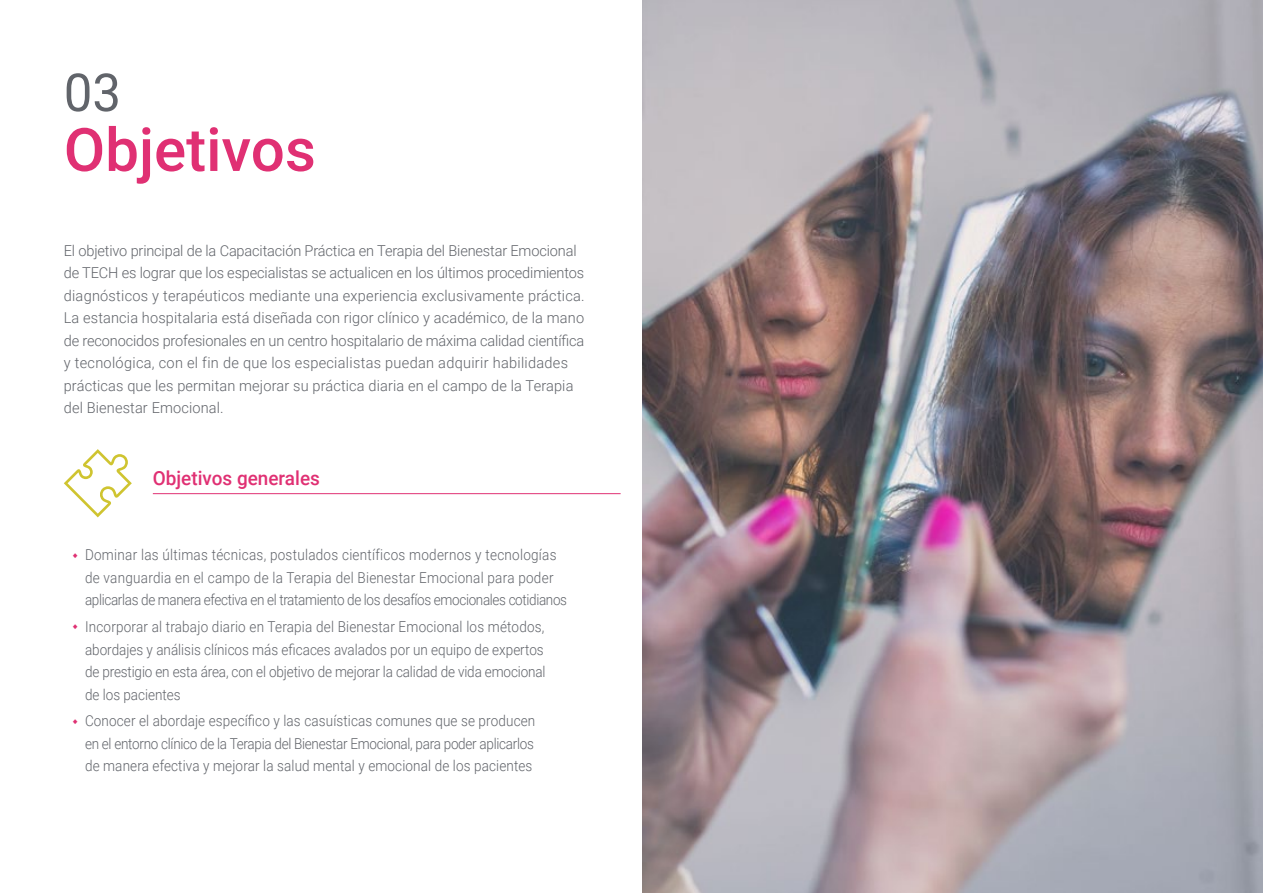
<style>
.page{position:relative;width:1263px;height:893px;background:#fff}
.page>*{position:absolute;margin:0;border:0;box-sizing:border-box;transform-origin:0 0}
.t1{font:500 60px "Roboto";color:#e03073}
.t2{font:52.5px "Roboto";color:#61646a}
.t3{font:500 19.5px "Roboto";color:#e03073}
.t4{font:300 15px/22.5px "Roboto";letter-spacing:.01em;color:#61646a;text-align:justify;scale:.9 1}
.t5{font:300 15px/22.5px "Roboto";letter-spacing:.01em;color:#61646a}
</style>
<div class="page">
<img style="left:642px;top:0;width:621px;height:893px">
<hr style="left:153px;top:493px;width:468px;height:1px;background:#e03073">
<svg style="left:64px;top:449px;width:68px;height:68px"></svg>
<h2 class="t2" style="left:64px;top:56px;width:59px">03</h2>
<h1 class="t1" style="left:64px;top:108px;width:254px">Objetivos</h1>
<p class="t5" style="left:64px;top:239px;width:522px">El objetivo principal de la Capacitación Práctica en Terapia del Bienestar Emocional de TECH es lograr que los especialistas se actualicen en los últimos procedimientos diagnósticos y terapéuticos mediante una experiencia exclusivamente práctica.<br>La estancia hospitalaria está diseñada con rigor clínico y académico, de la mano de reconocidos profesionales en un centro hospitalario de máxima calidad científica y tecnológica, con el fin de que los especialistas puedan adquirir habilidades prácticas que les permitan mejorar su práctica diaria en el campo de la Terapia del Bienestar Emocional.</p>
<h3 class="t3" style="left:153px;top:465px;width:169px">Objetivos generales</h3>
<p class="t4" style="left:85px;top:543px;width:537px;text-align:left">Dominar las últimas técnicas, postulados científicos modernos y tecnologías de vanguardia en el campo de la Terapia del Bienestar Emocional para poder aplicarlas de manera efectiva en el tratamiento de los desafíos emocionales cotidianos</p>
<p class="t4" style="left:85px;top:615px;width:513px">Incorporar al trabajo diario en Terapia del Bienestar Emocional los métodos, abordajes y análisis clínicos más eficaces avalados por un equipo de expertos de prestigio en esta área, con el objetivo de mejorar la calidad de vida emocional de los pacientes</p>
<p class="t4" style="left:85px;top:709px;width:502px">Conocer el abordaje específico y las casuísticas comunes que se producen en el entorno clínico de la Terapia del Bienestar Emocional, para poder aplicarlos de manera efectiva y mejorar la salud mental y emocional de los pacientes</p>
</div>
